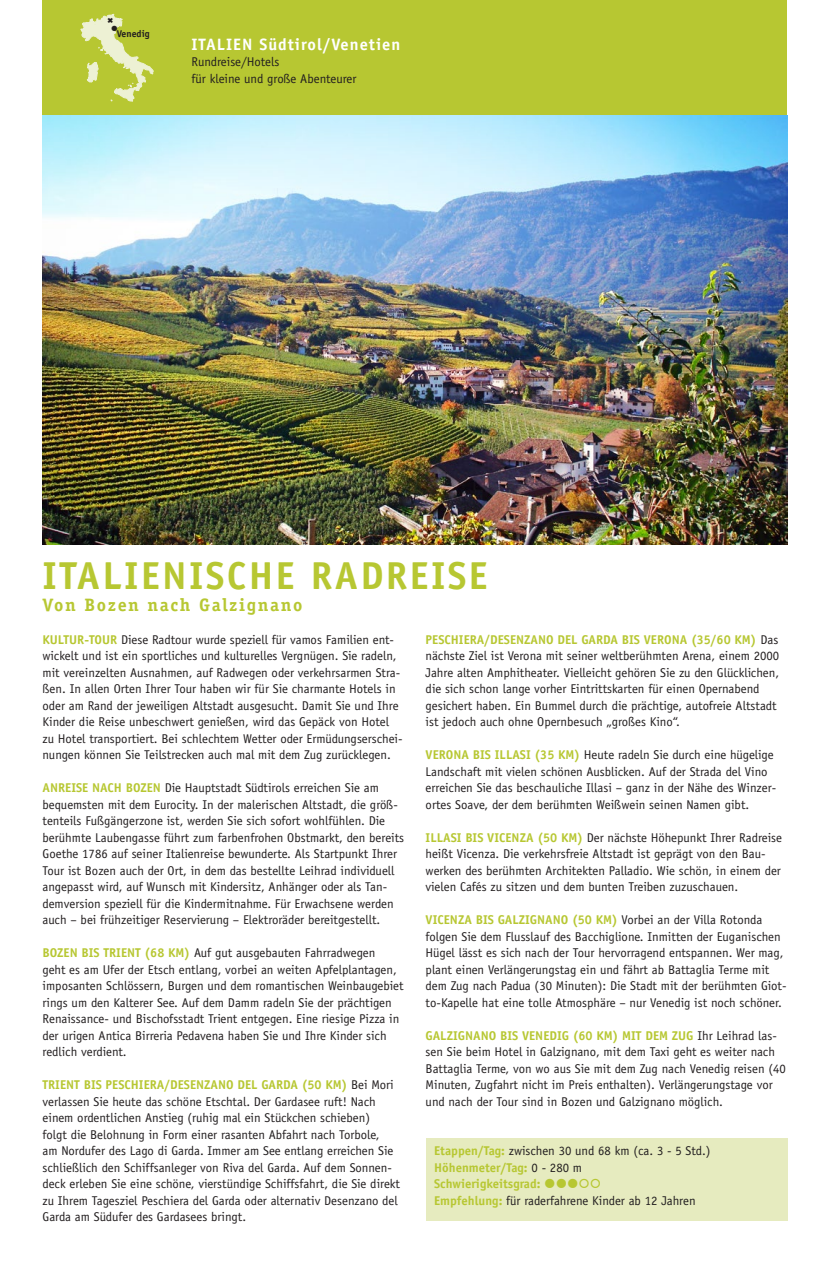
<style>
.page{position:relative;width:830px;height:1263px;background:#fff}
.page>*{position:absolute;margin:0;border:0;box-sizing:border-box;transform-origin:0 0}
.t1{font:700 39px "Officina Sans Std";letter-spacing:.06em;color:#b7c732}
.t2{font:700 18px "Officina Serif Std";letter-spacing:.09em;color:#b7c732}
.t3{font:700 16.5px "Officina Sans Std";letter-spacing:.06em;color:#fff}
.t4{font:12.75px/16.5px "Officina Sans Std";color:#231f20}
.t5{font:700 9.75px "Officina Sans Std";color:#231f20}
.t6{font:7.5px "Zapf Dingbats Std";color:#231f20}
.s1{font-weight:700;color:#b7c732}
</style>
<div class="page">
<div style="left:43px;top:0;width:744px;height:116px;background:#b7c732"></div>
<img style="left:43px;top:116px;width:744px;height:428px">
<div style="left:425px;top:1139px;width:362px;height:82px;background:#e6ebbf"></div>
<svg style="left:80px;top:14px;width:74px;height:88px"></svg>
<p class="t6" style="left:111px;top:24px;width:7px">●</p>
<p class="t5" style="left:117px;top:28px;width:34px">Venedig</p>
<p class="t3" style="left:191px;top:34px;width:210px">ITALIEN Südtirol/Venetien</p>
<p class="t4" style="left:191px;top:53px;width:166px">Rundreise/Hotels<br>für kleine und große Abenteurer</p>
<h1 class="t1" style="left:43px;top:552px;width:446px">ITALIENISCHE RADREISE</h1>
<h2 class="t2" style="left:43px;top:593px;width:261px">Von Bozen nach Galzignano</h2>
<p class="t4" style="left:43px;top:631px;width:361px"><span class="s1">KULTUR-TOUR</span> Diese Radtour wurde speziell für vamos Familien ent&shy;wickelt und ist ein sportliches und kulturelles Vergnügen. Sie radeln, mit vereinzelten Ausnahmen, auf Radwegen oder verkehrsarmen Stra&shy;ßen. In allen Orten Ihrer Tour haben wir für Sie charmante Hotels in oder am Rand der jeweiligen Altstadt ausgesucht. Damit Sie und Ihre Kinder die Reise unbeschwert genießen, wird das Gepäck von Hotel zu Hotel transportiert. Bei schlechtem Wetter oder Ermüdungserschei&shy;nungen können Sie Teilstrecken auch mal mit dem Zug zurücklegen.</p>
<p class="t4" style="left:43px;top:779px;width:363px"><span class="s1">ANREISE NACH BOZEN</span> Die Hauptstadt Südtirols erreichen Sie am bequemsten mit dem Eurocity. In der malerischen Altstadt, die größ&shy;tenteils Fußgängerzone ist, werden Sie sich sofort wohlfühlen. Die berühmte Laubengasse führt zum farbenfrohen Obstmarkt, den bereits Goethe 1786 auf seiner Italienreise bewunderte. Als Startpunkt Ihrer Tour ist Bozen auch der Ort, in dem das bestellte Leihrad individuell angepasst wird, auf Wunsch mit Kindersitz, Anhänger oder als Tan&shy;demversion speziell für die Kindermitnahme. Für Erwachsene werden auch – bei frühzeitiger Reservierung – Elektroräder bereitgestellt.</p>
<p class="t4" style="left:43px;top:944px;width:362px"><span class="s1">BOZEN BIS TRIENT (68 KM)</span> Auf gut ausgebauten Fahrradwegen<br>geht es am Ufer der Etsch entlang, vorbei an weiten Apfelplantagen, imposanten Schlössern, Burgen und dem romantischen Weinbaugebiet rings um den Kalterer See. Auf dem Damm radeln Sie der prächtigen Renaissance- und Bischofsstadt Trient entgegen. Eine riesige Pizza in der urigen Antica Birreria Pedavena haben Sie und Ihre Kinder sich redlich verdient.</p>
<p class="t4" style="left:43px;top:1076px;width:359px"><span class="s1">TRIENT BIS PESCHIERA/DESENZANO DEL GARDA (50 KM)</span> Bei Mori verlassen Sie heute das schöne Etschtal. Der Gardasee ruft! Nach einem ordentlichen Anstieg (ruhig mal ein Stückchen schieben)<br>folgt die Belohnung in Form einer rasanten Abfahrt nach Torbole,<br>am Nordufer des Lago di Garda. Immer am See entlang erreichen Sie schließlich den Schiffsanleger von Riva del Garda. Auf dem Sonnen&shy;deck erleben Sie eine schöne, vierstündige Schiffsfahrt, die Sie direkt zu Ihrem Tagesziel Peschiera del Garda oder alternativ Desenzano del Garda am Südufer des Gardasees bringt.</p>
<p class="t4" style="left:425px;top:631px;width:355px"><span class="s1">PESCHIERA/DESENZANO DEL GARDA BIS VERONA (35/60 KM)</span> Das nächste Ziel ist Verona mit seiner weltberühmten Arena, einem 2000<br>Jahre alten Amphitheater. Vielleicht gehören Sie zu den Glücklichen, die sich schon lange vorher Eintrittskarten für einen Opernabend gesichert haben. Ein Bummel durch die prächtige, autofreie Altstadt ist jedoch auch ohne Opernbesuch „großes Kino“.</p>
<p class="t4" style="left:425px;top:746px;width:352px"><span class="s1">VERONA BIS ILLASI (35 KM)</span> Heute radeln Sie durch eine hügelige Landschaft mit vielen schönen Ausblicken. Auf der Strada del Vino erreichen Sie das beschauliche Illasi – ganz in der Nähe des Winzer&shy;ortes Soave, der dem berühmten Weißwein seinen Namen gibt.</p>
<p class="t4" style="left:425px;top:829px;width:358px"><span class="s1">ILLASI BIS VICENZA (50 KM)</span> Der nächste Höhepunkt Ihrer Radreise heißt Vicenza. Die verkehrsfreie Altstadt ist geprägt von den Bau&shy;werken des berühmten Architekten Palladio. Wie schön, in einem der vielen Cafés zu sitzen und dem bunten Treiben zuzuschauen.</p>
<p class="t4" style="left:425px;top:911px;width:362px"><span class="s1">VICENZA BIS GALZIGNANO (50 KM)</span> Vorbei an der Villa Rotonda folgen Sie dem Flusslauf des Bacchiglione. Inmitten der Euganischen Hügel lässt es sich nach der Tour hervorragend entspannen. Wer mag, plant einen Verlängerungstag ein und fährt ab Battaglia Terme mit dem Zug nach Padua (30 Minuten): Die Stadt mit der berühmten Giot&shy;to-Kapelle hat eine tolle Atmosphäre – nur Venedig ist noch schöner.</p>
<p class="t4" style="left:425px;top:1027px;width:361px"><span class="s1">GALZIGNANO BIS VENEDIG (60 KM) MIT DEM ZUG</span> Ihr Leihrad las&shy;sen Sie beim Hotel in Galzignano, mit dem Taxi geht es weiter nach Battaglia Terme, von wo aus Sie mit dem Zug nach Venedig reisen (40<br>Minuten, Zugfahrt nicht im Preis enthalten). Verlängerungstage vor und nach der Tour sind in Bozen und Galzignano möglich.</p>
<p class="t4" style="left:434px;top:1142px;width:278px"><span class="s1">Etappen/Tag:</span> zwischen 30 und 68 km (ca. 3 - 5 Std.)<br><span class="s1">Höhenmeter/Tag:</span> 0 - 280 m<br><span class="s1">Schwierigkeitsgrad:<br>Empfehlung:</span> für raderfahrene Kinder ab 12 Jahren</p>
</div>
